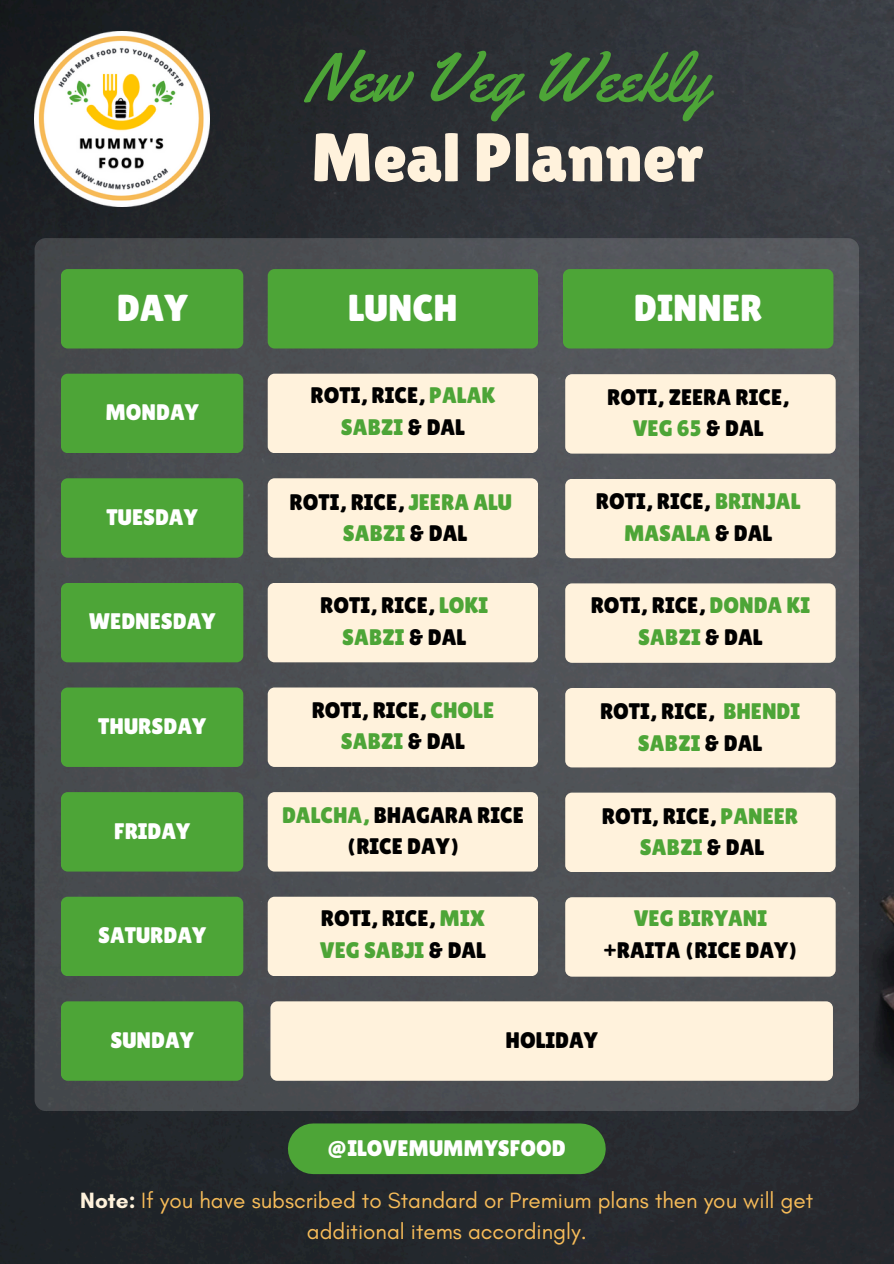
<style>
.page{position:relative;width:894px;height:1264px;background:#fff}
.page>*{position:absolute;margin:0;border:0;box-sizing:border-box;transform-origin:0 0}
.t1{font:68.55px "Yellowtail";color:#4da537}
.t2{font:68.55px "Lilita One";color:#fff2dc}
.t3{font:37.5px "Lilita One";color:#fff}
.t4{font:22.5px/31.5px "Lilita One";color:#000;text-align:center}
.t5{font:22.5px/31.5px "Glacial Indifference";color:#f7bc59;text-align:center}
.t6{font:22.5px "Lilita One";color:#fff}
.s1{color:#4da537}
.s2{font-weight:700;color:#fff2dc}
</style>
<div class="page">
<img style="left:0;top:0;width:893px;height:1263px">
<img style="left:35px;top:32px;width:174px;height:174px">
<div style="left:313px;top:1123px;width:267px;height:51px;background:#4da537"></div>
<div style="left:35px;top:238px;width:823px;height:872px;background:#4c4f53;border-radius:11px"></div>
<div style="left:61px;top:269px;width:182px;height:79px;background:#4da537;border-radius:7px"></div>
<div style="left:61px;top:687px;width:182px;height:80px;background:#4da537;border-radius:7px"></div>
<div style="left:61px;top:478px;width:182px;height:79px;background:#4da537;border-radius:7px"></div>
<div style="left:61px;top:896px;width:182px;height:80px;background:#4da537;border-radius:7px"></div>
<div style="left:61px;top:373px;width:182px;height:80px;background:#4da537;border-radius:7px"></div>
<div style="left:61px;top:792px;width:182px;height:79px;background:#4da537;border-radius:7px"></div>
<div style="left:61px;top:583px;width:182px;height:79px;background:#4da537;border-radius:7px"></div>
<div style="left:61px;top:1001px;width:182px;height:79px;background:#4da537;border-radius:7px"></div>
<div style="left:268px;top:269px;width:270px;height:79px;background:#4da537;border-radius:7px"></div>
<div style="left:268px;top:687px;width:270px;height:80px;background:#fff2dc;border-radius:7px"></div>
<div style="left:268px;top:478px;width:270px;height:79px;background:#fff2dc;border-radius:7px"></div>
<div style="left:268px;top:896px;width:270px;height:80px;background:#fff2dc;border-radius:7px"></div>
<div style="left:268px;top:373px;width:270px;height:80px;background:#fff2dc;border-radius:7px"></div>
<div style="left:268px;top:792px;width:270px;height:79px;background:#fff2dc;border-radius:7px"></div>
<div style="left:268px;top:583px;width:270px;height:79px;background:#fff2dc;border-radius:7px"></div>
<div style="left:270px;top:1001px;width:562px;height:79px;background:#fff2dc;border-radius:7px"></div>
<div style="left:562px;top:269px;width:271px;height:79px;background:#4da537;border-radius:7px"></div>
<div style="left:565px;top:688px;width:270px;height:79px;background:#fff2dc;border-radius:7px"></div>
<div style="left:565px;top:479px;width:270px;height:79px;background:#fff2dc;border-radius:7px"></div>
<div style="left:565px;top:897px;width:270px;height:79px;background:#fff2dc;border-radius:7px"></div>
<div style="left:565px;top:374px;width:270px;height:79px;background:#fff2dc;border-radius:7px"></div>
<div style="left:565px;top:792px;width:270px;height:80px;background:#fff2dc;border-radius:7px"></div>
<div style="left:565px;top:583px;width:270px;height:80px;background:#fff2dc;border-radius:7px"></div>
<h3 class="t1" style="left:305px;top:34px;width:405px">New Veg Weekly</h3>
<p class="t2" style="left:311px;top:118px;width:393px">Meal Planner</p>
<h1 class="t3" style="left:117px;top:286px;width:72px">DAY</h1>
<h1 class="t3" style="left:348px;top:286px;width:111px">LUNCH</h1>
<h2 class="t6" style="left:105px;top:399px;width:95px">MONDAY</h2>
<h2 class="t6" style="left:107px;top:504px;width:92px">TUESDAY</h2>
<h2 class="t6" style="left:89px;top:608px;width:128px">WEDNESDAY</h2>
<h3 class="t6" style="left:98px;top:713px;width:109px">THURSDAY</h3>
<h3 class="t6" style="left:114px;top:817px;width:77px">FRIDAY</h3>
<h3 class="t4" style="left:310px;top:380px;width:186px">ROTI, RICE, <span class="s1">PALAK<br>SABZI</span> &amp; DAL</h3>
<h3 class="t4" style="left:289px;top:486px;width:224px">ROTI, RICE, <span class="s1">JEERA ALU<br>SABZI</span> &amp; DAL</h3>
<h3 class="t4" style="left:320px;top:589px;width:169px">ROTI, RICE, <span class="s1">LOKI<br>SABZI</span> &amp; DAL</h3>
<h3 class="t4" style="left:311px;top:694px;width:184px">ROTI, RICE, <span class="s1">CHOLE<br>SABZI</span> &amp; DAL</h3>
<h3 class="t4" style="left:282px;top:799px;width:243px"><span class="s1">DALCHA,</span> BHAGARA RICE (RICE DAY)</h3>
<h3 class="t3" style="left:633px;top:286px;width:130px">DINNER</h3>
<h3 class="t4" style="left:607px;top:381px;width:183px">ROTI, ZEERA RICE,<br><span class="s1">VEG 65</span> &amp; DAL</h3>
<h3 class="t4" style="left:595px;top:485px;width:206px">ROTI, RICE, <span class="s1">BRINJAL<br>MASALA</span> &amp; DAL</h3>
<h3 class="t4" style="left:590px;top:589px;width:221px">ROTI, RICE, <span class="s1">DONDA KI<br>SABZI</span> &amp; DAL</h3>
<h3 class="t4" style="left:600px;top:695px;width:201px">ROTI, RICE, <span class="s1">BHENDI<br>SABZI</span> &amp; DAL</h3>
<h3 class="t4" style="left:601px;top:800px;width:198px">ROTI, RICE, <span class="s1">PANEER<br>SABZI</span> &amp; DAL</h3>
<h3 class="t6" style="left:98px;top:922px;width:109px">SATURDAY</h3>
<h3 class="t6" style="left:110px;top:1027px;width:85px">SUNDAY</h3>
<h3 class="t4" style="left:320px;top:902px;width:168px;text-align:left">ROTI, RICE, <span class="s1">MIX<br>VEG SABJI</span> &amp; DAL</h3>
<h3 class="t4" style="left:603px;top:902px;width:195px"><span class="s1">VEG BIRYANI </span>+RAITA (RICE DAY)</h3>
<p class="t4" style="left:505px;top:1024px;width:94px">HOLIDAY</p>
<p class="t6" style="left:328px;top:1134px;width:239px">@ILOVEMUMMYSFOOD</p>
<h3 class="t5" style="left:80px;top:1184px;width:734px"><span class="s2">Note:</span> If you have subscribed to Standard or Premium plans then you will get additional items accordingly.</h3>
</div>
